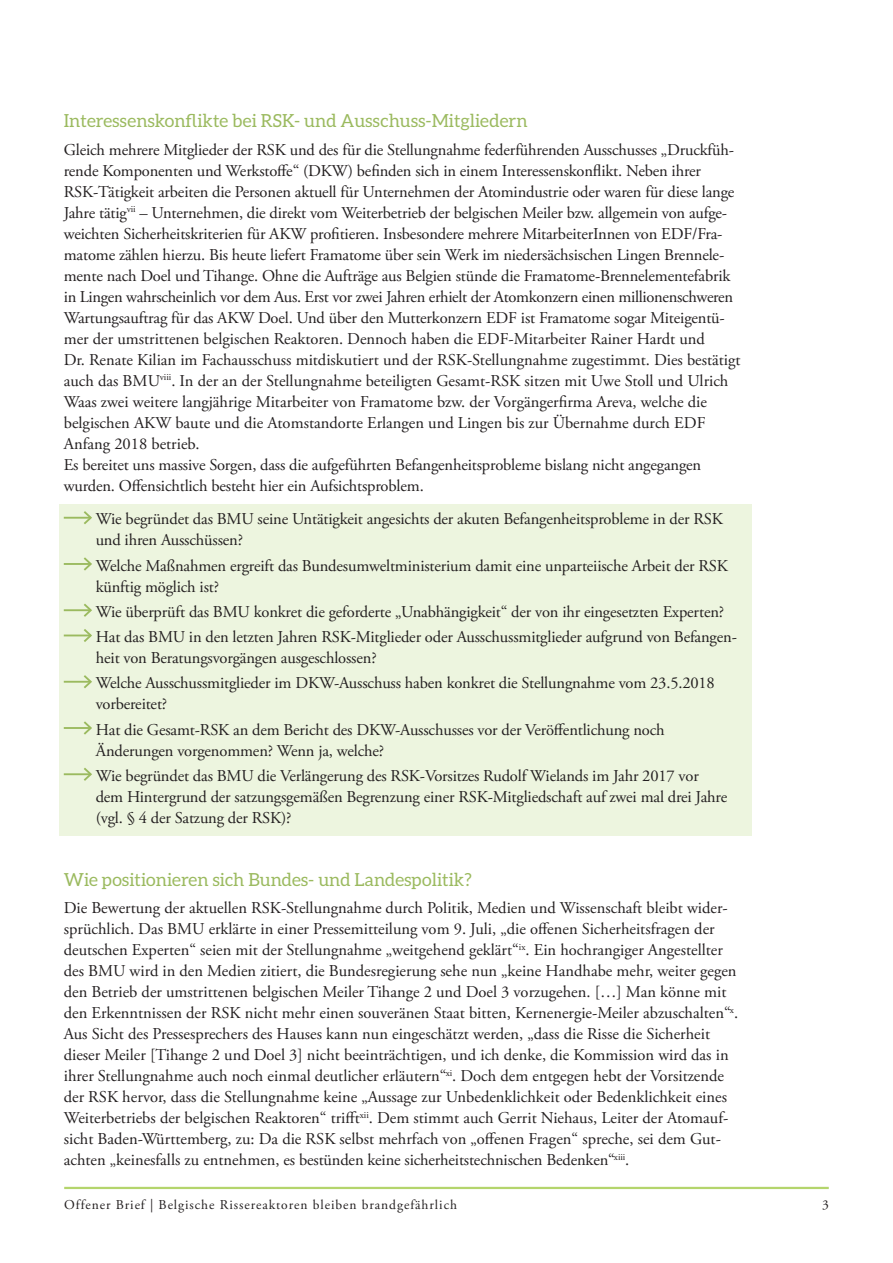
<style>
.page{position:relative;width:893px;height:1263px;background:#fff}
.page>*{position:absolute;margin:0;border:0;box-sizing:border-box;transform-origin:0 0}
.t1{font:18px "Aleo";color:#9bba5f}
.t2{font:16.5px/21px "Adobe Garamond Pro";letter-spacing:-.01em;color:#231f20}
.t3{font:13.5px "Adobe Garamond Pro";letter-spacing:.07em;color:#231f20}
</style>
<div class="page">
<hr style="left:64px;top:1187px;width:765px;height:2px;background:#b4d56c">
<div style="left:59px;top:504px;width:693px;height:332px;background:#edf5df"></div>
<hr style="left:64px;top:517px;width:27px;height:2px;background:#9bba5f">
<svg style="left:82px;top:511px;width:10px;height:13px"></svg>
<hr style="left:64px;top:563px;width:27px;height:2px;background:#9bba5f">
<svg style="left:83px;top:557px;width:9px;height:14px"></svg>
<hr style="left:64px;top:609px;width:27px;height:2px;background:#9bba5f">
<svg style="left:82px;top:603px;width:10px;height:14px"></svg>
<hr style="left:64px;top:634px;width:27px;height:2px;background:#9bba5f">
<svg style="left:82px;top:629px;width:10px;height:13px"></svg>
<hr style="left:64px;top:681px;width:27px;height:2px;background:#9bba5f">
<svg style="left:82px;top:675px;width:10px;height:14px"></svg>
<hr style="left:64px;top:727px;width:27px;height:2px;background:#9bba5f">
<svg style="left:83px;top:721px;width:9px;height:14px"></svg>
<hr style="left:64px;top:773px;width:27px;height:2px;background:#9bba5f">
<svg style="left:82px;top:768px;width:10px;height:13px"></svg>
<p class="t1" style="left:64px;top:111px;width:465px">Interessenskonflikte bei RSK- und Ausschuss-Mitgliedern</p>
<p class="t2" style="left:64px;top:139px;width:678px">Gleich mehrere Mitglieder der RSK und des für die Stellungnahme federführenden Ausschusses „Druckfüh&shy;rende Komponenten und Werkstoffe“ (DKW) befinden sich in einem Interessenskonflikt. Neben ihrer RSK-Tätigkeit arbeiten die Personen aktuell für Unternehmen der Atomindustrie oder waren für diese lange Jahre tätig<sup>vii</sup> – Unternehmen, die direkt vom Weiterbetrieb der belgischen Meiler bzw. allgemein von aufge&shy;weichten Sicherheitskriterien für AKW profitieren. Insbesondere mehrere MitarbeiterInnen von EDF/Fra&shy;matome zählen hierzu. Bis heute liefert Framatome über sein Werk im niedersächsischen Lingen Brennele&shy;mente nach Doel und Tihange. Ohne die Aufträge aus Belgien stünde die Framatome-Brennelementefabrik in Lingen wahrscheinlich vor dem Aus. Erst vor zwei Jahren erhielt der Atomkonzern einen millionenschweren Wartungsauftrag für das AKW Doel. Und über den Mutterkonzern EDF ist Framatome sogar Miteigentü&shy;mer der umstrittenen belgischen Reaktoren. Dennoch haben die EDF-Mitarbeiter Rainer Hardt und<br>Dr. Renate Kilian im Fachausschuss mitdiskutiert und der RSK-Stellungnahme zugestimmt. Dies bestätigt auch das BMU<sup>viii</sup>. In der an der Stellungnahme beteiligten Gesamt-RSK sitzen mit Uwe Stoll und Ulrich Waas zwei weitere langjährige Mitarbeiter von Framatome bzw. der Vorgängerfirma Areva, welche die belgischen AKW baute und die Atomstandorte Erlangen und Lingen bis zur Übernahme durch EDF Anfang 2018 betrieb.<br>Es bereitet uns massive Sorgen, dass die aufgeführten Befangenheitsprobleme bislang nicht angegangen wurden. Offensichtlich besteht hier ein Aufsichtsproblem.</p>
<p class="t2" style="left:96px;top:509px;width:629px">Wie begründet das BMU seine Untätigkeit angesichts der akuten Befangenheitsprobleme in der RSK und ihren Ausschüssen?</p>
<p class="t2" style="left:96px;top:555px;width:634px">Welche Maßnahmen ergreift das Bundesumweltministerium damit eine unparteiische Arbeit der RSK künftig möglich ist?</p>
<p class="t2" style="left:96px;top:600px;width:643px;line-height:25.2px">Wie überprüft das BMU konkret die geforderte „Unabhängigkeit“ der von ihr eingesetzten Experten?<br>Hat das BMU in den letzten Jahren RSK-Mitglieder oder Ausschussmitglieder aufgrund von Befangen-</p>
<p class="t2" style="left:96px;top:646px;width:621px;line-height:25.2px">heit von Beratungsvorgängen ausgeschlossen?<br>Welche Ausschussmitglieder im DKW-Ausschuss haben konkret die Stellungnahme vom 23.5.2018</p>
<p class="t2" style="left:96px;top:692px;width:570px;line-height:25.2px">vorbereitet?<br>Hat die Gesamt-RSK an dem Bericht des DKW-Ausschusses vor der Veröffentlichung noch</p>
<p class="t2" style="left:96px;top:738px;width:605px;line-height:25.2px">Änderungen vorgenommen? Wenn ja, welche?<br>Wie begründet das BMU die Verlängerung des RSK-Vorsitzes Rudolf Wielands im Jahr 2017 vor</p>
<p class="t2" style="left:96px;top:787px;width:633px">dem Hintergrund der satzungsgemäßen Begrenzung einer RSK-Mitgliedschaft auf zwei mal drei Jahre (vgl. § 4 der Satzung der RSK)?</p>
<p class="t1" style="left:64px;top:869px;width:409px">Wie positionieren sich Bundes- und Landespolitik?</p>
<p class="t2" style="left:64px;top:898px;width:676px">Die Bewertung der aktuellen RSK-Stellungnahme durch Politik, Medien und Wissenschaft bleibt wider&shy;sprüchlich. Das BMU erklärte in einer Pressemitteilung vom 9. Juli, „die offenen Sicherheitsfragen der deutschen Experten“ seien mit der Stellungnahme „weitgehend geklärt“<sup>ix</sup>. Ein hochrangiger Angestellter des BMU wird in den Medien zitiert, die Bundesregierung sehe nun „keine Handhabe mehr, weiter gegen den Betrieb der umstrittenen belgischen Meiler Tihange 2 und Doel 3 vorzugehen. […] Man könne mit den Erkenntnissen der RSK nicht mehr einen souveränen Staat bitten, Kernenergie-Meiler abzuschalten“<sup>x</sup>.<br>Aus Sicht des Pressesprechers des Hauses kann nun eingeschätzt werden, „dass die Risse die Sicherheit dieser Meiler [Tihange 2 und Doel 3] nicht beeinträchtigen, und ich denke, die Kommission wird das in ihrer Stellungnahme auch noch einmal deutlicher erläutern“<sup>xi</sup>. Doch dem entgegen hebt der Vorsitzende der RSK hervor, dass die Stellungnahme keine „Aussage zur Unbedenklichkeit oder Bedenklichkeit eines Weiterbetriebs der belgischen Reaktoren“ trifft<sup>xii</sup>. Dem stimmt auch Gerrit Niehaus, Leiter der Atomauf&shy;sicht Baden-Württemberg, zu: Da die RSK selbst mehrfach von „offenen Fragen“ spreche, sei dem Gut&shy;achten „keinesfalls zu entnehmen, es bestünden keine sicherheitstechnischen Bedenken“<sup>xiii</sup>.</p>
<p class="t3" style="left:64px;top:1196px;width:394px">Offener Brief | Belgische Rissereaktoren bleiben brandgefährlich</p>
<p class="t3" style="left:822px;top:1196px;width:8px">3</p>
</div>
